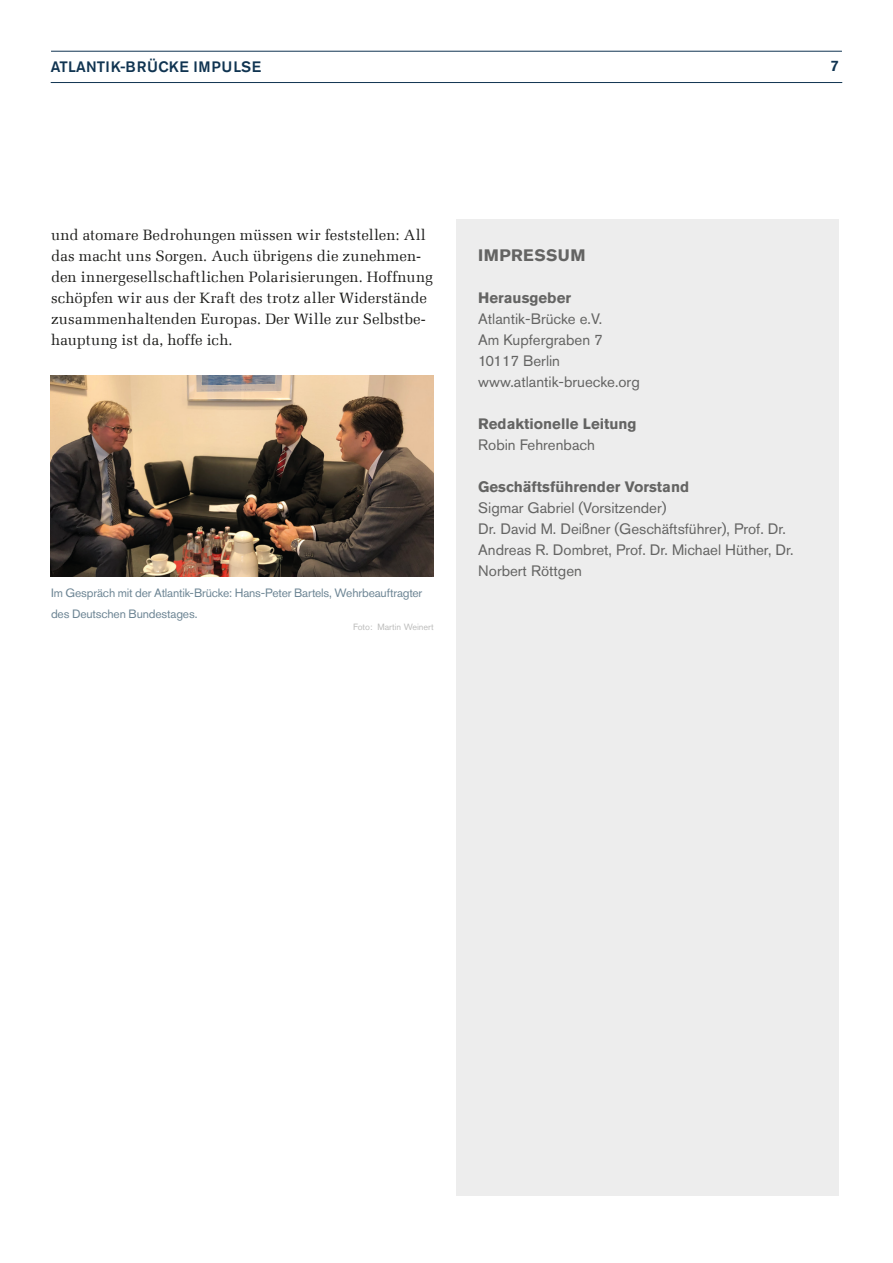
<style>
.page{position:relative;width:893px;height:1263px;background:#fff}
.page>*{position:absolute;margin:0;border:0;box-sizing:border-box;transform-origin:0 0}
.Marginaltext_Übersch{font:700 16.5px "Akzidenz Grotesk Std";letter-spacing:.025em;color:#646463}
.Text_Fließtext{font:15px/21px "Melior LT";letter-spacing:.005em;color:#1d1d1b}
.Marginaltext_Fließte{font:15px/21px "Akzidenz Grotesk Std";color:#646463}
.Marginaltext_Fließte-2{font:700 15px "Akzidenz Grotesk Std";color:#646463}
.t1{font:500 15px "Akzidenz Grotesk Std";letter-spacing:.025em;color:#103451}
.Grafik_Zusatztext{font:12px/21px "Akzidenz Grotesk Std";letter-spacing:-.015em;color:#6d8594}
.Grafik_Quellenangabe{font:9px "Akzidenz Grotesk Std";color:#bdbdbc}
</style>
<div class="page">
<hr style="left:51px;top:82px;width:791px;height:1px;background:#103451">
<hr style="left:51px;top:51px;width:791px;height:1px;background:#103451">
<div style="left:456px;top:219px;width:383px;height:976px;background:#ededed"></div>
<img style="left:51px;top:375px;width:383px;height:201px">
<p class="t1" style="left:51px;top:57px;width:212px">ATLANTIK-BRÜCKE IMPULSE</p>
<p class="t1" style="left:830px;top:57px;width:10px">7</p>
<p class="Text_Fließtext" style="left:51px;top:224px;width:383px">und atomare Bedrohungen müssen wir feststellen: All das macht uns Sorgen. Auch übrigens die zunehmen&shy;den innergesellschaftlichen Polarisierungen. Hoffnung schöpfen wir aus der Kraft des trotz aller Widerstände zusammenhaltenden Europas. Der Wille zur Selbstbe&shy;hauptung ist da, hoffe ich.</p>
<p class="Grafik_Zusatztext" style="left:51px;top:582px;width:373px">Im Gespräch mit der Atlantik-Brücke: Hans-Peter Bartels, Wehrbeauftragter des Deutschen Bundestages.</p>
<p class="Grafik_Quellenangabe" style="left:353px;top:622px;width:82px">Foto: Martin Weinert</p>
<p class="Marginaltext_Übersch" style="left:478px;top:246px;width:109px">IMPRESSUM</p>
<p class="Marginaltext_Fließte-2" style="left:478px;top:289px;width:94px">Herausgeber</p>
<p class="Marginaltext_Fließte" style="left:478px;top:308px;width:126px">Atlantik-Brücke e.V.</p>
<p class="Marginaltext_Fließte" style="left:478px;top:329px;width:126px">Am Kupfergraben 7</p>
<p class="Marginaltext_Fließte" style="left:478px;top:350px;width:83px">10117 Berlin</p>
<p class="Marginaltext_Fließte" style="left:478px;top:371px;width:163px">www.atlantik-bruecke.org</p>
<p class="Marginaltext_Fließte-2" style="left:478px;top:415px;width:160px">Redaktionelle Leitung</p>
<p class="Marginaltext_Fließte" style="left:478px;top:434px;width:118px">Robin Fehrenbach</p>
<p class="Marginaltext_Fließte-2" style="left:478px;top:478px;width:212px">Geschäftsführender Vorstand</p>
<p class="Marginaltext_Fließte" style="left:478px;top:497px;width:190px">Sigmar Gabriel (Vorsitzender)</p>
<p class="Marginaltext_Fließte" style="left:478px;top:518px;width:317px">Dr. David M. Deißner (Geschäftsführer), Prof. Dr.<br>Andreas R. Dombret, Prof. Dr. Michael Hüther, Dr.<br>Norbert Röttgen</p>
</div>
